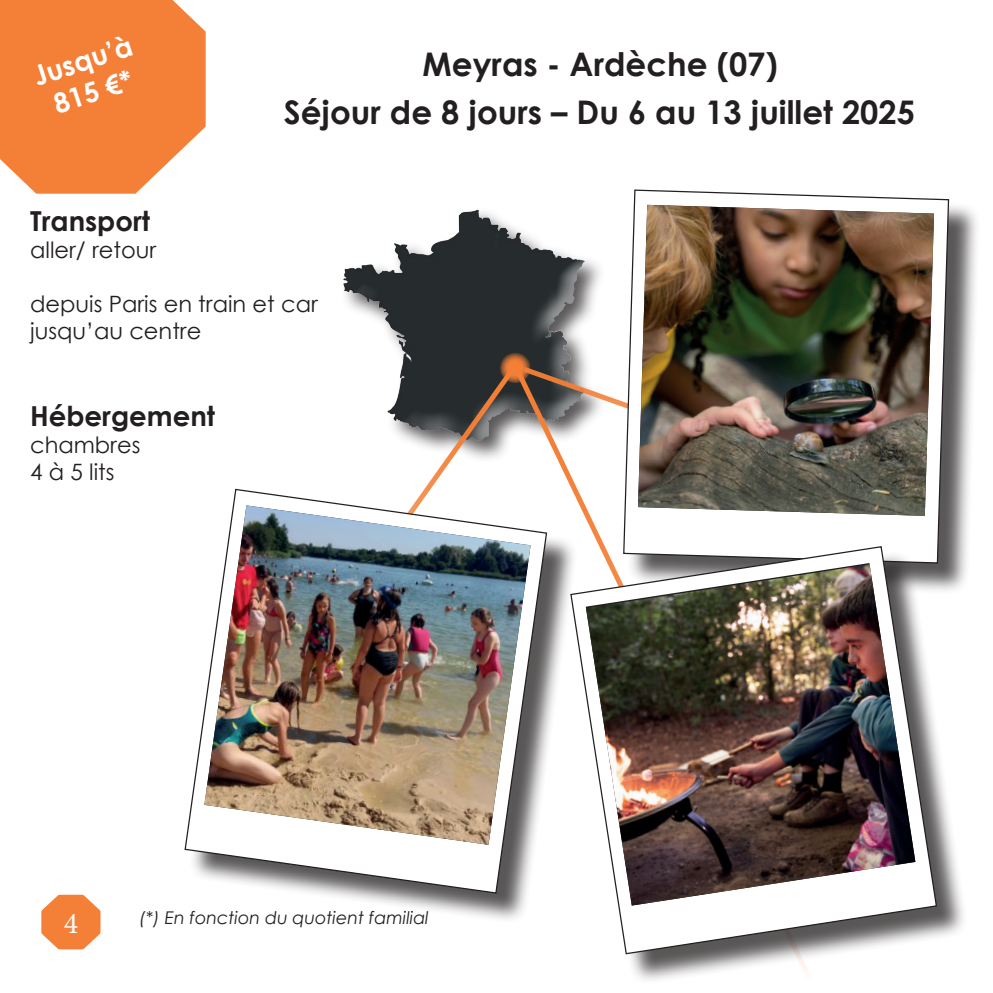
<style>
.page{position:relative;width:993px;height:993px;background:#fff}
.page>*{position:absolute;margin:0;border:0;box-sizing:border-box;transform-origin:0 0}
.t1{font:700 32.5px "Century Gothic";color:#231f20}
.t2{font:30px "Minion Pro";color:#fff}
.t3{font:700 27.5px "Century Gothic";color:#231f20}
.t4{font:700 27.5px/33px "Century Gothic";color:#fff;text-align:center}
.t5{font:22.5px/27px "Century Gothic";color:#231f20}
.t6{font:italic 17.5px "Century Gothic";color:#231f20}
</style>
<div class="page">
<div style="left:338px;top:201px;width:264px;height:255px;background:#fff;opacity:.75"></div>
<svg style="left:501px;top:353px;width:28px;height:28px"></svg>
<div style="left:500px;top:352px;width:30px;height:31px;border:2px solid #f48037;border-radius:50%"></div>
<svg style="left:338px;top:364px;width:174px;height:124px"></svg>
<svg style="left:41px;top:894px;width:60px;height:56px"></svg>
<div style="left:189px;top:493px;width:388px;height:431px;background:#231f20;opacity:.75"></div>
<svg style="left:184px;top:488px;width:328px;height:406px"></svg>
<img style="left:204px;top:505px;width:308px;height:339px">
<svg style="left:0;top:0;width:206px;height:194px;background:#f48b48"></svg>
<div style="left:627px;top:193px;width:352px;height:401px;background:#231f20;opacity:.75"></div>
<svg style="left:627px;top:189px;width:322px;height:361px"></svg>
<img style="left:637px;top:205px;width:296px;height:310px">
<img style="left:512px;top:364px;width:301px;height:560px">
<div style="left:574px;top:550px;width:393px;height:434px;background:#231f20;opacity:.75"></div>
<svg style="left:569px;top:545px;width:368px;height:409px"></svg>
<img style="left:585px;top:564px;width:330px;height:341px">
<p class="t4" style="left:29px;top:59px;width:104px;rotate:-18deg">Jusqu’à<br>815 €*</p>
<h1 class="t1" style="left:422px;top:39px;width:356px">Meyras - Ardèche (07)</h1>
<h1 class="t1" style="left:284px;top:87px;width:632px">Séjour de 8 jours – Du 6 au 13 juillet 2025</h1>
<p class="t3" style="left:30px;top:200px;width:121px">Transport</p>
<p class="t5" style="left:30px;top:236px;width:128px">aller/ retour</p>
<p class="t5" style="left:30px;top:290px;width:289px">depuis Paris en train et car jusqu’au centre</p>
<p class="t3" style="left:30px;top:395px;width:186px">Hébergement</p>
<p class="t5" style="left:30px;top:431px;width:112px">chambres<br>4 à 5 lits</p>
<h2 class="t2" style="left:64px;top:902px;width:16px">4</h2>
<p class="t6" style="left:139px;top:905px;width:291px">(*) En fonction du quotient familial</p>
</div>
